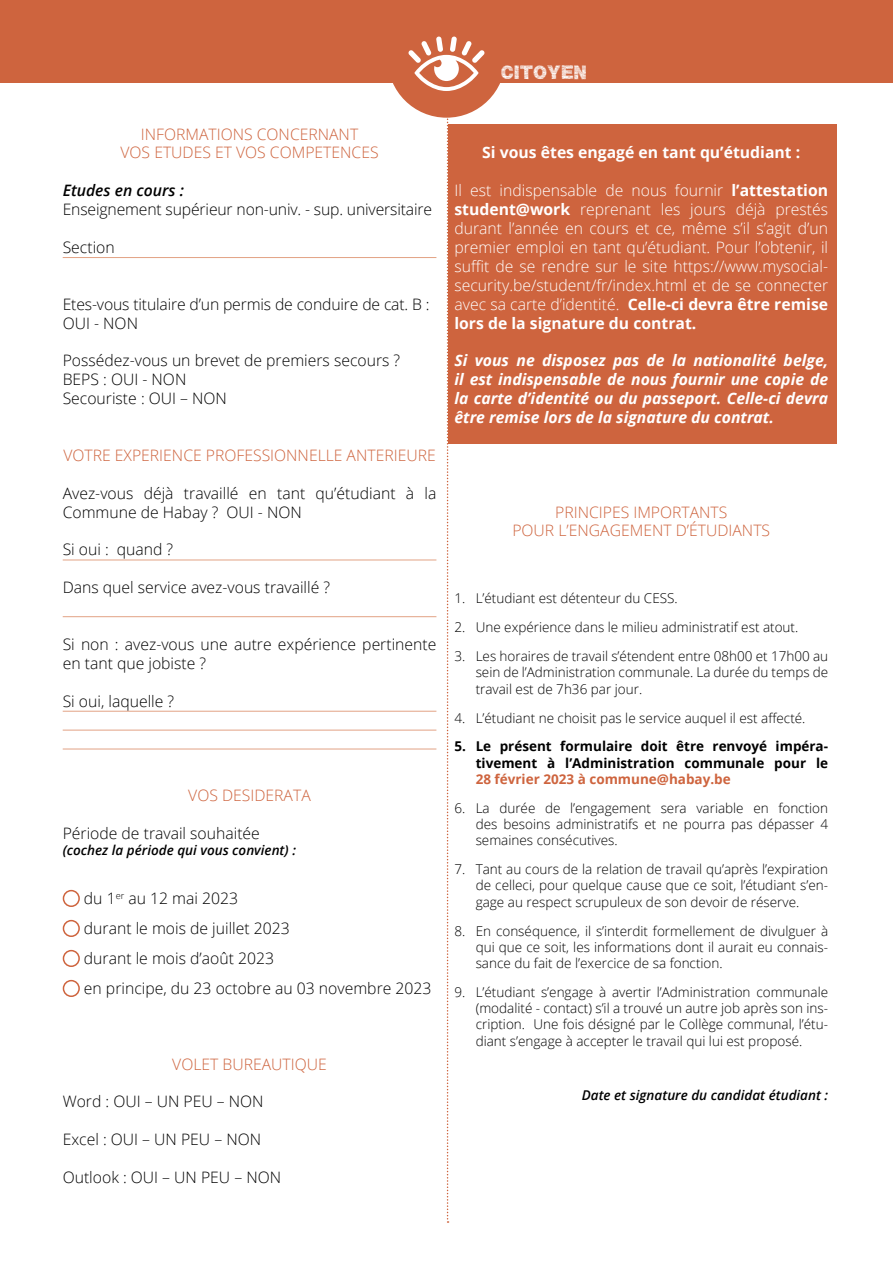
<style>
.page{position:relative;width:893px;height:1263px;background:#fff}
.page>*{position:absolute;margin:0;border:0;box-sizing:border-box;transform-origin:0 0}
.t1{font:300 15.75px/18.9px "Open Sans";color:#000}
.t2{font:300 15.75px/18.9px "Open Sans";color:#fff;text-align:justify}
.t3{font:300 15.75px/18.9px "Open Sans";color:#ce643e;text-align:center}
.t4{font:italic 700 15.75px/18.9px "Open Sans";color:#fff;text-align:justify}
.t5{font:700 15.75px "Open Sans";color:#fff}
.t6{font:italic 600 15.75px "Open Sans";color:#000}
.t7{font:15.75px "Plaid";letter-spacing:.03em;color:#fff}
.t8{font:300 13.5px/16.2px "Open Sans";color:#000;text-align:justify}
.t9{font:700 13.5px/16.2px "Open Sans";color:#000;text-align:right}
.t10{font:italic 600 13.5px "Open Sans";color:#000}
.t11{font:700 13.5px "Open Sans";color:#ce643e}
.s1{font-weight:700}
</style>
<div class="page">
<div style="left:448px;top:124px;width:389px;height:320px;background:#ce643e"></div>
<div style="left:0;top:0;width:893px;height:83px;background:#ce643e"></div>
<div style="left:388px;top:0;width:117px;height:118px;background:#ce643e;border-radius:50%"></div>
<svg style="left:408px;top:36px;width:77px;height:1187px"></svg>
<hr style="left:63px;top:257px;width:373px;height:1px;background:#e2a284">
<hr style="left:63px;top:560px;width:373px;height:1px;background:#e2a284">
<hr style="left:63px;top:616px;width:373px;height:1px;background:#e2a284">
<hr style="left:63px;top:711px;width:373px;height:1px;background:#e2a284">
<hr style="left:63px;top:730px;width:373px;height:1px;background:#e2a284">
<hr style="left:63px;top:749px;width:373px;height:1px;background:#e2a284">
<div style="left:63px;top:890px;width:17px;height:17px;border:2px solid #ce643e;border-radius:50%"></div>
<div style="left:63px;top:920px;width:17px;height:17px;border:2px solid #ce643e;border-radius:50%"></div>
<div style="left:63px;top:950px;width:17px;height:17px;border:2px solid #ce643e;border-radius:50%"></div>
<div style="left:63px;top:980px;width:17px;height:17px;border:2px solid #ce643e;border-radius:50%"></div>
<p class="t7" style="left:501px;top:64px;width:87px">CITOYEN</p>
<p class="t3" style="left:121px;top:124px;width:260px">INFORMATIONS CONCERNANT<br>VOS ETUDES ET VOS COMPETENCES</p>
<p class="t6" style="left:63px;top:180px;width:123px">Etudes en cours :</p>
<p class="t1" style="left:63px;top:200px;width:371px">Enseignement supérieur non-univ. - sup. universitaire</p>
<p class="t1" style="left:63px;top:237px;width:54px">Section</p>
<p class="t1" style="left:63px;top:294px;width:368px">Etes-vous titulaire d’un permis de conduire de cat. B :<br>OUI - NON</p>
<p class="t1" style="left:63px;top:351px;width:339px">Possédez-vous un brevet de premiers secours ?<br>BEPS : OUI - NON<br>Secouriste : OUI – NON</p>
<p class="t3" style="left:63px;top:445px;width:374px">VOTRE EXPERIENCE PROFESSIONNELLE ANTERIEURE</p>
<p class="t1" style="left:63px;top:483px;width:375px">Avez-vous déjà travaillé en tant qu’étudiant à la<br>Commune de Habay ? OUI - NON</p>
<p class="t1" style="left:63px;top:540px;width:112px">Si oui : quand ?</p>
<p class="t1" style="left:63px;top:578px;width:269px">Dans quel service avez-vous travaillé ?</p>
<p class="t1" style="left:63px;top:634px;width:375px">Si non : avez-vous une autre expérience pertinente en tant que jobiste ?</p>
<p class="t1" style="left:63px;top:691px;width:113px">Si oui, laquelle ?</p>
<p class="t3" style="left:188px;top:785px;width:124px">VOS DESIDERATA</p>
<p class="t1" style="left:63px;top:823px;width:199px">Période de travail souhaitée</p>
<p class="t10" style="left:63px;top:841px;width:235px">(cochez la période qui vous convient) :</p>
<p class="t1" style="left:84px;top:883px;width:349px;line-height:30px">du 1<sup>er</sup> au 12 mai 2023<br>durant le mois de juillet 2023<br>durant le mois d’août 2023<br>en principe, du 23 octobre au 03 novembre 2023</p>
<p class="t3" style="left:172px;top:1054px;width:156px">VOLET BUREAUTIQUE</p>
<p class="t1" style="left:63px;top:1092px;width:202px">Word : OUI – UN PEU – NON</p>
<p class="t1" style="left:63px;top:1130px;width:200px">Excel : OUI – UN PEU – NON</p>
<p class="t1" style="left:63px;top:1167px;width:220px">Outlook : OUI – UN PEU – NON</p>
<p class="t5" style="left:482px;top:142px;width:319px">Si vous êtes engagé en tant qu’étudiant :</p>
<p class="t2" style="left:454px;top:181px;width:375px">Il est indispensable de nous fournir <span class="s1">l’attestation student@work</span> reprenant les jours déjà prestés durant l’année en cours et ce, même s’il s’agit d’un premier emploi en tant qu’étudiant. Pour l’obtenir, il suffit de se rendre sur le site https://www.mysocial&shy;security.be/student/fr/index.html et de se connecter avec sa carte d’identité. <span class="s1">Celle-ci devra être remise lors de la signature du contrat.</span></p>
<p class="t4" style="left:454px;top:351px;width:375px">Si vous ne disposez pas de la nationalité belge, il est indispensable de nous fournir une copie de la carte d’identité ou du passeport. Celle-ci devra être remise lors de la signature du contrat.</p>
<p class="t3" style="left:512px;top:502px;width:259px">PRINCIPES IMPORTANTS<br>POUR L’ENGAGEMENT D’ÉTUDIANTS</p>
<p class="t8" style="left:454px;top:590px;width:225px">1. L’étudiant est détenteur du CESS.</p>
<p class="t8" style="left:454px;top:619px;width:345px">2. Une expérience dans le milieu administratif est atout.</p>
<p class="t8" style="left:476px;top:648px;width:354px;text-indent:-21px">3. Les horaires de travail s’étendent entre 08h00 et 17h00 au sein de l’Administration communale. La durée du temps de travail est de 7h36 par jour.</p>
<p class="t8" style="left:454px;top:709px;width:353px">4. L’étudiant ne choisit pas le service auquel il est affecté.</p>
<p class="t9" style="left:454px;top:738px;width:375px">5. Le présent formulaire doit être renvoyé impéra&shy;tivement à l’Administration communale pour le</p>
<p class="t11" style="left:476px;top:769px;width:257px">28 février 2023 à commune@habay.be</p>
<p class="t8" style="left:476px;top:799px;width:354px;text-indent:-21px">6. La durée de l’engagement sera variable en fonction des besoins administratifs et ne pourra pas dépasser 4 semaines consécutives.</p>
<p class="t8" style="left:476px;top:861px;width:354px;text-indent:-21px">7. Tant au cours de la relation de travail qu’après l’expiration de celleci, pour quelque cause que ce soit, l’étudiant s’en&shy;gage au respect scrupuleux de son devoir de réserve.</p>
<p class="t8" style="left:476px;top:922px;width:354px;text-indent:-21px">8. En conséquence, il s’interdit formellement de divulguer à qui que ce soit, les informations dont il aurait eu connais&shy;sance du fait de l’exercice de sa fonction.</p>
<p class="t8" style="left:476px;top:983px;width:354px;text-indent:-21px">9. L’étudiant s’engage à avertir l’Administration communale (modalité - contact) s’il a trouvé un autre job après son ins&shy;cription. Une fois désigné par le Collège communal, l’étu&shy;diant s’engage à accepter le travail qui lui est proposé.</p>
<p class="t10" style="left:582px;top:1085px;width:248px">Date et signature du candidat étudiant :</p>
</div>
